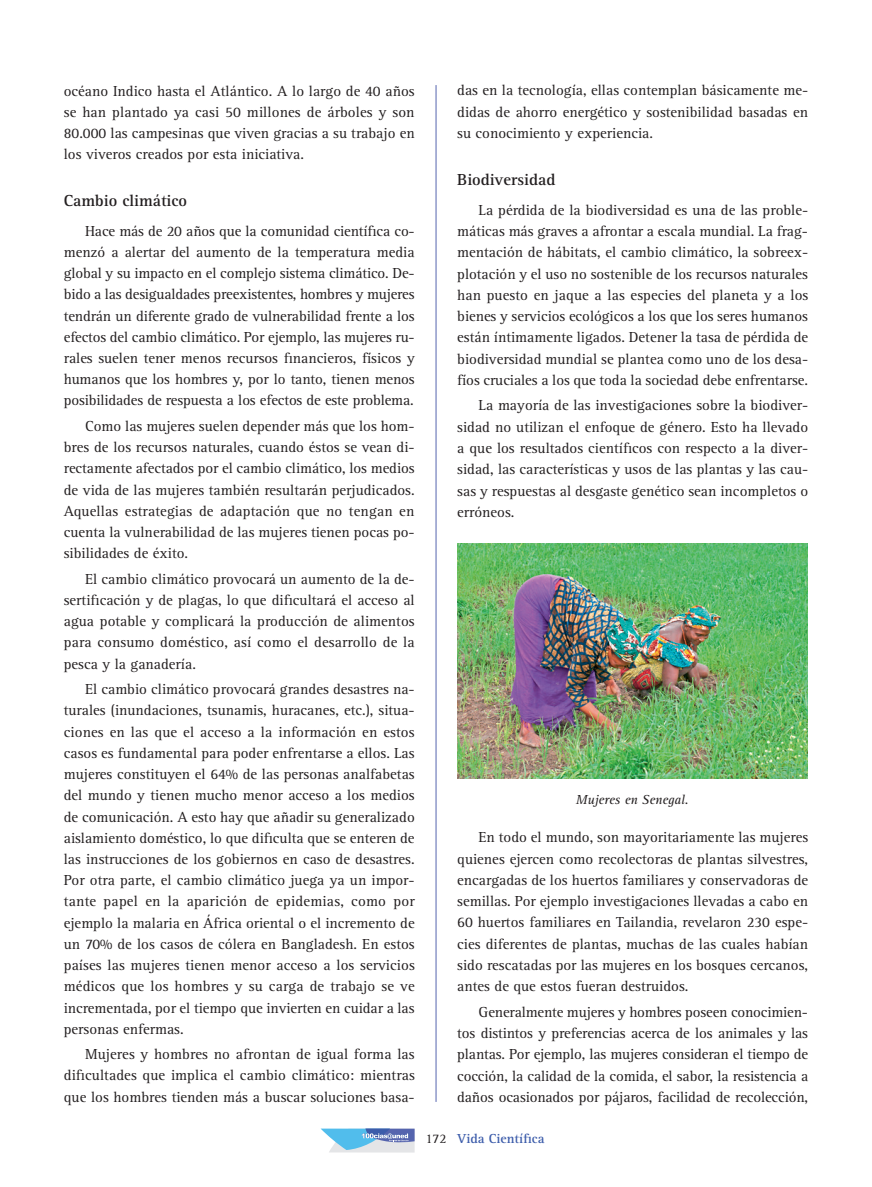
<style>
.page{position:relative;width:872px;height:1187px;background:#fff}
.page>*{position:absolute;margin:0;border:0;box-sizing:border-box;transform-origin:0 0}
.t1{font:700 16.5px "Rotis Serif Std";color:#231f20}
.t2{font:15px/21.1px "Rotis Serif Std";color:#231f20;text-align:justify}
.t3{font:700 13.5px "Rotis Serif Std";color:#3c5caa}
.t4{font:italic 13.5px "Rotis Serif Std";color:#231f20}
.s1{font-weight:400;color:#231f20}
</style>
<div class="page">
<hr style="left:436px;top:85px;width:1px;height:1016px;background:#5564ae">
<img style="left:457px;top:543px;width:350px;height:235px">
<svg style="left:320px;top:1128px;width:94px;height:24px;background:#9bc2e0"></svg>
<p class="t2" style="left:64px;top:80px;width:352px">océano Indico hasta el Atlántico. A lo largo de 40 años se han plantado ya casi 50 millones de árboles y son 80.000 las campesinas que viven gracias a su trabajo en los viveros creados por esta iniciativa.</p>
<p class="t1" style="left:64px;top:191px;width:125px">Cambio climático</p>
<p class="t2" style="left:64px;top:220px;width:352px;text-indent:21px">Hace más de 20 años que la comunidad científica co&shy;menzó a alertar del aumento de la temperatura media global y su impacto en el complejo sistema climático. De&shy;bido a las desigualdades preexistentes, hombres y mujeres tendrán un diferente grado de vulnerabilidad frente a los efectos del cambio climático. Por ejemplo, las mujeres ru&shy;rales suelen tener menos recursos financieros, físicos y humanos que los hombres y, por lo tanto, tienen menos posibilidades de respuesta a los efectos de este problema.</p>
<p class="t2" style="left:64px;top:416px;width:352px;text-indent:21px">Como las mujeres suelen depender más que los hom&shy;bres de los recursos naturales, cuando éstos se vean di&shy;rectamente afectados por el cambio climático, los medios de vida de las mujeres también resultarán perjudicados.<br>Aquellas estrategias de adaptación que no tengan en cuenta la vulnerabilidad de las mujeres tienen pocas po&shy;sibilidades de éxito.</p>
<p class="t2" style="left:64px;top:568px;width:352px;text-indent:21px">El cambio climático provocará un aumento de la de&shy;sertificación y de plagas, lo que dificultará el acceso al agua potable y complicará la producción de alimentos para consumo doméstico, así como el desarrollo de la pesca y la ganadería.</p>
<p class="t2" style="left:64px;top:679px;width:352px;text-indent:21px">El cambio climático provocará grandes desastres na&shy;turales (inundaciones, tsunamis, huracanes, etc.), situa&shy;ciones en las que el acceso a la información en estos casos es fundamental para poder enfrentarse a ellos. Las mujeres constituyen el 64% de las personas analfabetas del mundo y tienen mucho menor acceso a los medios de comunicación. A esto hay que añadir su generalizado aislamiento doméstico, lo que dificulta que se enteren de las instrucciones de los gobiernos en caso de desastres.<br>Por otra parte, el cambio climático juega ya un impor&shy;tante papel en la aparición de epidemias, como por ejemplo la malaria en África oriental o el incremento de un 70% de los casos de cólera en Bangladesh. En estos países las mujeres tienen menor acceso a los servicios médicos que los hombres y su carga de trabajo se ve incrementada, por el tiempo que invierten en cuidar a las personas enfermas.</p>
<p class="t2" style="left:64px;top:1043px;width:352px;text-indent:21px">Mujeres y hombres no afrontan de igual forma las dificultades que implica el cambio climático: mientras que los hombres tienden más a buscar soluciones basa-</p>
<p class="t2" style="left:457px;top:80px;width:352px">das en la tecnología, ellas contemplan básicamente me&shy;didas de ahorro energético y sostenibilidad basadas en su conocimiento y experiencia.</p>
<p class="t1" style="left:457px;top:170px;width:99px">Biodiversidad</p>
<p class="t2" style="left:457px;top:199px;width:353px;text-indent:21px">La pérdida de la biodiversidad es una de las proble&shy;máticas más graves a afrontar a escala mundial. La frag&shy;mentación de hábitats, el cambio climático, la sobreex&shy;plotación y el uso no sostenible de los recursos naturales han puesto en jaque a las especies del planeta y a los bienes y servicios ecológicos a los que los seres humanos están íntimamente ligados. Detener la tasa de pérdida de biodiversidad mundial se plantea como uno de los desa&shy;fíos cruciales a los que toda la sociedad debe enfrentarse.</p>
<p class="t2" style="left:457px;top:395px;width:352px;text-indent:21px">La mayoría de las investigaciones sobre la biodiver&shy;sidad no utilizan el enfoque de género. Esto ha llevado a que los resultados científicos con respecto a la diver&shy;sidad, las características y usos de las plantas y las cau&shy;sas y respuestas al desgaste genético sean incompletos o erróneos.</p>
<p class="t4" style="left:576px;top:792px;width:114px">Mujeres en Senegal.</p>
<p class="t2" style="left:457px;top:827px;width:352px;text-indent:21px">En todo el mundo, son mayoritariamente las mujeres quienes ejercen como recolectoras de plantas silvestres, encargadas de los huertos familiares y conservadoras de semillas. Por ejemplo investigaciones llevadas a cabo en 60 huertos familiares en Tailandia, revelaron 230 espe&shy;cies diferentes de plantas, muchas de las cuales habían sido rescatadas por las mujeres en los bosques cercanos, antes de que estos fueran destruidos.</p>
<p class="t2" style="left:457px;top:1001px;width:352px;text-indent:21px">Generalmente mujeres y hombres poseen conocimien&shy;tos distintos y preferencias acerca de los animales y las plantas. Por ejemplo, las mujeres consideran el tiempo de cocción, la calidad de la comida, el sabor, la resistencia a daños ocasionados por pájaros, facilidad de recolección,</p>
<p class="t3" style="left:425px;top:1130px;width:120px"><span class="s1">172</span> Vida Científica</p>
</div>
